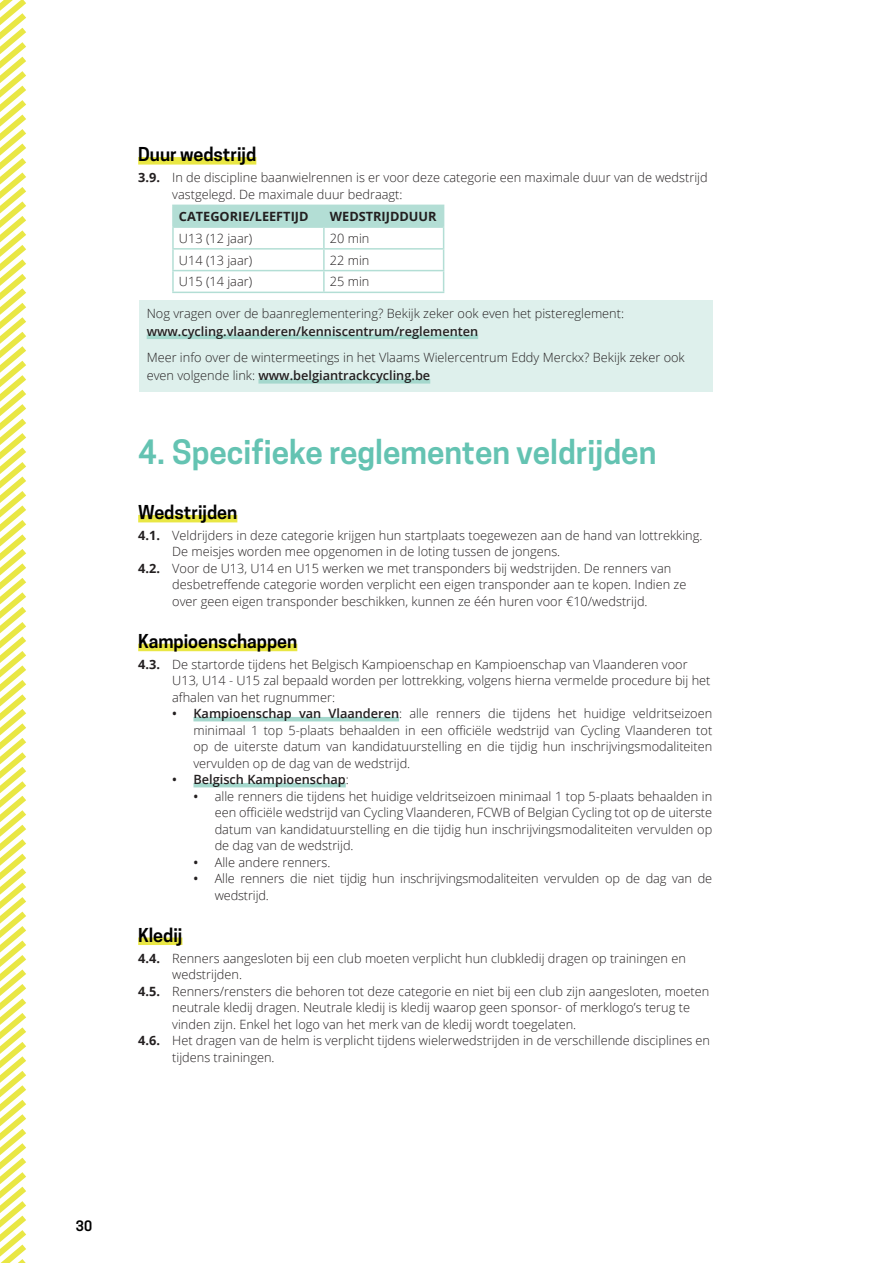
<style>
.page{position:relative;width:893px;height:1263px;background:#fff}
.page>*{position:absolute;margin:0;border:0;box-sizing:border-box;transform-origin:0 0}
.t1{font:600 31.5px "Cooper Hewitt";color:#64c3b2}
.t2{font:600 18px "Cooper Hewitt";color:#000001}
.t3{font:600 13.5px "Cooper Hewitt";color:#000001}
.t4{font:300 12.75px/16.5px "Open Sans";color:#231f20}
.t5{font:600 12.75px "Open Sans";color:#231f20}
.t6{font:700 12.75px "Open Sans";color:#231f20}
.s1{font-weight:700}
.s2{font-weight:600}
.s3{font-weight:300}
</style>
<div class="page">
<svg style="left:0;top:0;width:26px;height:1263px"></svg>
<div style="left:138px;top:157px;width:118px;height:8px;background:#e9e744"></div>
<div style="left:139px;top:300px;width:573px;height:47px;background:#def0ec"></div>
<hr style="left:147px;top:335px;width:331px;height:4px;background:#a5d8cd">
<div style="left:139px;top:344px;width:573px;height:48px;background:#def0ec"></div>
<div style="left:258px;top:379px;width:172px;height:5px;background:#a5d8cd"></div>
<div style="left:138px;top:515px;width:99px;height:7px;background:#e9e744"></div>
<div style="left:138px;top:644px;width:159px;height:7px;background:#e9e744"></div>
<hr style="left:193px;top:717px;width:206px;height:4px;background:#a5d8cd">
<hr style="left:193px;top:783px;width:153px;height:4px;background:#a5d8cd">
<div style="left:138px;top:937px;width:44px;height:8px;background:#e9e744"></div>
<hr style="left:172px;top:228px;width:2px;height:20px;background:#b3ded5">
<hr style="left:172px;top:248px;width:152px;height:2px;background:#b3ded5">
<hr style="left:172px;top:250px;width:2px;height:20px;background:#b3ded5">
<hr style="left:172px;top:270px;width:152px;height:1px;background:#b3ded5">
<hr style="left:172px;top:271px;width:2px;height:21px;background:#b3ded5">
<hr style="left:172px;top:292px;width:152px;height:1px;background:#b3ded5">
<hr style="left:324px;top:292px;width:120px;height:1px;background:#b3ded5">
<hr style="left:172px;top:205px;width:152px;height:1px;background:#b3ded5">
<hr style="left:172px;top:206px;width:2px;height:20px;background:#b3ded5">
<svg style="left:173px;top:205px;width:271px;height:87px"></svg>
<hr style="left:172px;top:226px;width:152px;height:2px;background:#b3ded5">
<hr style="left:324px;top:226px;width:120px;height:2px;background:#b3ded5">
<hr style="left:323px;top:206px;width:2px;height:20px;background:#b3ded5">
<h2 class="t2" style="left:138px;top:144px;width:120px">Duur wedstrijd</h2>
<p class="t4" style="left:172px;top:169px;width:537px;text-indent:-34px"><span class="s1">3.9.</span> In de discipline baanwielrennen is er voor deze categorie een maximale duur van de wedstrijd vastgelegd. De maximale duur bedraagt:</p>
<p class="t6" style="left:179px;top:207px;width:131px">CATEGORIE/LEEFTIJD</p>
<p class="t6" style="left:330px;top:207px;width:108px">WEDSTRIJDDUUR</p>
<p class="t4" style="left:179px;top:230px;width:75px">U13 (12 jaar)</p>
<p class="t4" style="left:330px;top:230px;width:41px">20 min</p>
<p class="t4" style="left:179px;top:251px;width:75px">U14 (13 jaar)</p>
<p class="t4" style="left:330px;top:251px;width:41px">22 min</p>
<p class="t4" style="left:179px;top:273px;width:75px">U15 (14 jaar)</p>
<p class="t4" style="left:330px;top:273px;width:41px">25 min</p>
<p class="t4" style="left:147px;top:305px;width:479px">Nog vragen over de baanreglementering? Bekijk zeker ook even het pistereglement:</p>
<p class="t5" style="left:147px;top:322px;width:333px">www.cycling.vlaanderen/kenniscentrum/reglementen</p>
<p class="t4" style="left:147px;top:348px;width:540px;line-height:18px">Meer info over de wintermeetings in het Vlaams Wielercentrum Eddy Merckx? Bekijk zeker ook even volgende link: <span class="s2">www.belgiantrackcycling.be</span></p>
<h1 class="t1" style="left:138px;top:434px;width:520px">4. Specifieke reglementen veldrijden</h1>
<h2 class="t2" style="left:138px;top:502px;width:101px">Wedstrijden</h2>
<p class="t4" style="left:138px;top:527px;width:566px"><span class="s1">4.1.</span> Veldrijders in deze categorie krijgen hun startplaats toegewezen aan de hand van lottrekking.</p>
<p class="t4" style="left:172px;top:543px;width:390px">De meisjes worden mee opgenomen in de loting tussen de jongens.</p>
<p class="t4" style="left:138px;top:560px;width:535px"><span class="s1">4.2.</span> Voor de U13, U14 en U15 werken we met transponders bij wedstrijden. De renners van</p>
<p class="t4" style="left:172px;top:576px;width:516px">desbetreffende categorie worden verplicht een eigen transponder aan te kopen. Indien ze</p>
<p class="t4" style="left:172px;top:593px;width:477px">over geen eigen transponder beschikken, kunnen ze één huren voor €10/wedstrijd.</p>
<h2 class="t2" style="left:138px;top:631px;width:161px">Kampioenschappen</h2>
<p class="t4" style="left:172px;top:655px;width:540px;text-indent:-34px"><span class="s1">4.3.</span> De startorde tijdens het Belgisch Kampioenschap en Kampioenschap van Vlaanderen voor<br>U13, U14 - U15 zal bepaald worden per lottrekking, volgens hierna vermelde procedure bij het afhalen van het rugnummer:</p>
<p class="t4" style="left:193px;top:705px;width:520px;text-align:justify;text-indent:-21px"><span class="s2">• Kampioenschap van Vlaanderen</span>: alle renners die tijdens het huidige veldritseizoen minimaal 1 top 5-plaats behaalden in een officiële wedstrijd van Cycling Vlaanderen tot op de uiterste datum van kandidatuurstelling en die tijdig hun inschrijvingsmodaliteiten vervulden op de dag van de wedstrijd.</p>
<p class="t5" style="left:172px;top:771px;width:178px">• Belgisch Kampioenschap<span class="s3">:</span></p>
<p class="t4" style="left:215px;top:787px;width:499px;text-align:justify;text-indent:-21px"><span class="s2">•</span> alle renners die tijdens het huidige veldritseizoen minimaal 1 top 5-plaats behaalden in een officiële wedstrijd van Cycling Vlaanderen, FCWB of Belgian Cycling tot op de uiterste datum van kandidatuurstelling en die tijdig hun inschrijvingsmodaliteiten vervulden op de dag van de wedstrijd.</p>
<p class="t4" style="left:193px;top:853px;width:139px"><span class="s2">•</span> Alle andere renners.</p>
<p class="t4" style="left:215px;top:870px;width:499px;text-indent:-21px"><span class="s2">•</span> Alle renners die niet tijdig hun inschrijvingsmodaliteiten vervulden op de dag van de wedstrijd.</p>
<h2 class="t2" style="left:138px;top:924px;width:46px">Kledij</h2>
<p class="t4" style="left:138px;top:949px;width:549px"><span class="s1">4.4.</span> Renners aangesloten bij een club moeten verplicht hun clubkledij dragen op trainingen en</p>
<p class="t4" style="left:172px;top:966px;width:71px">wedstrijden.</p>
<p class="t4" style="left:138px;top:982px;width:572px"><span class="s1">4.5.</span> Renners/rensters die behoren tot deze categorie en niet bij een club zijn aangesloten, moeten</p>
<p class="t4" style="left:172px;top:999px;width:519px">neutrale kledij dragen. Neutrale kledij is kledij waarop geen sponsor- of merklogo’s terug te</p>
<p class="t4" style="left:172px;top:1015px;width:406px">vinden zijn. Enkel het logo van het merk van de kledij wordt toegelaten.</p>
<p class="t4" style="left:138px;top:1032px;width:573px"><span class="s1">4.6.</span> Het dragen van de helm is verplicht tijdens wielerwedstrijden in de verschillende disciplines en</p>
<p class="t4" style="left:172px;top:1048px;width:104px">tijdens trainingen.</p>
<p class="t3" style="left:76px;top:1217px;width:18px">30</p>
</div>
